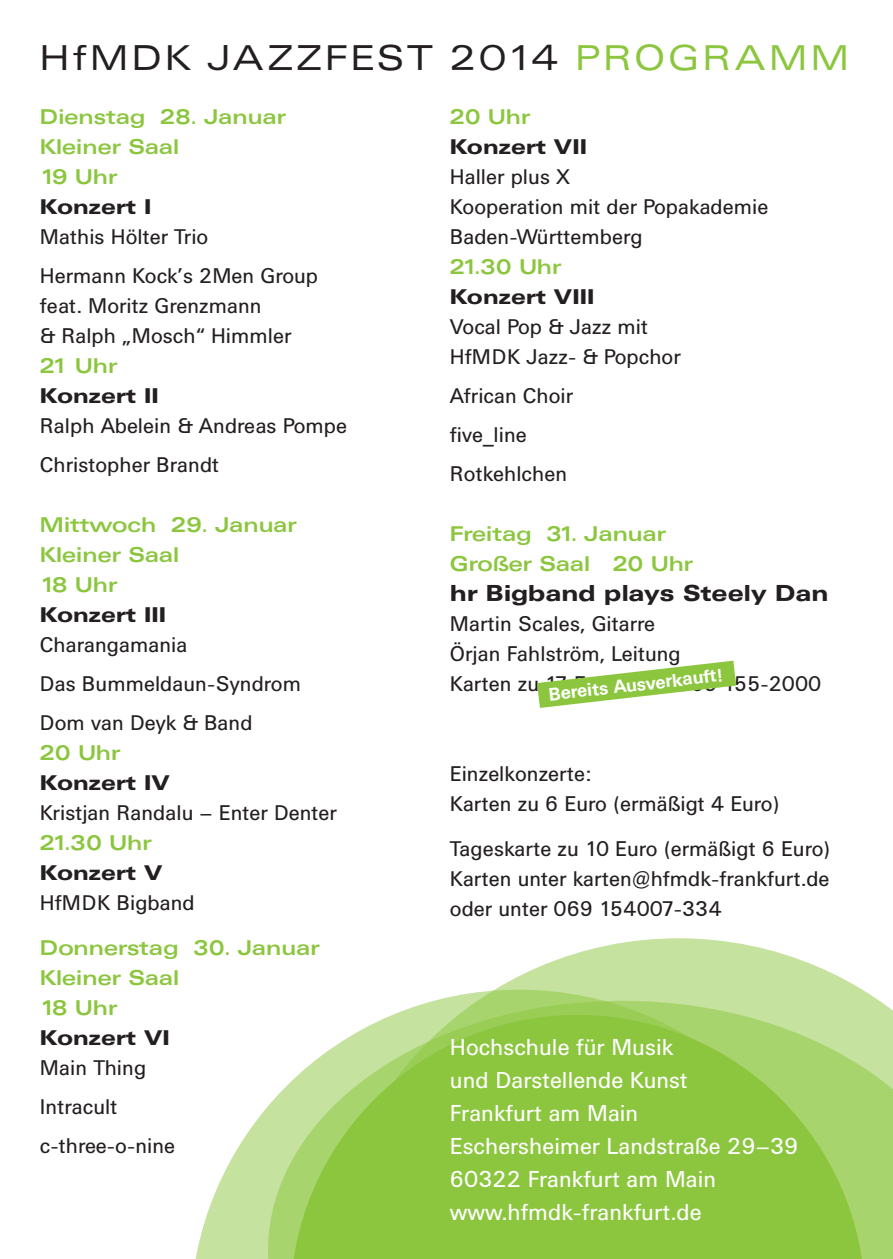
<style>
.page{position:relative;width:893px;height:1259px;background:#fff}
.page>*{position:absolute;margin:0;border:0;box-sizing:border-box;transform-origin:0 0}
.t1{font:35.4px "Univers Extended BQ";letter-spacing:.11em;color:#231f20}
.t2{font:22.8px/33px "Univers BQ";color:#fff}
.t3{font:900 22.8px "Univers Extended BQ";color:#231f20}
.t4{font:21px/30px "Univers BQ";color:#231f20}
.t5{font:700 21px/30px "Univers Extended BQ";color:#8bc63e}
.t6{font:900 21px "Univers Extended BQ";color:#231f20}
.t7{font:700 18px "Univers BQ";color:#fff}
.s1{color:#8bc63e}
</style>
<div class="page">
<svg style="left:195px;top:1106px;width:73px;height:153px;fill:#c5e29e"></svg>
<svg style="left:434px;top:938px;width:446px;height:63px;fill:#c5e29e"></svg>
<svg style="left:268px;top:1001px;width:625px;height:258px"></svg>
<svg style="left:290px;top:1015px;width:575px;height:244px;background:#96cb50"></svg>
<svg style="left:537px;top:660px;width:199px;height:48px"></svg>
<h1 class="t1" style="left:40px;top:38px;width:767px">HFMDK JAZZFEST 2014 <span class="s1">PROGRAMM</span></h1>
<p class="t5" style="left:40px;top:101px;width:247px">Dienstag 28. Januar<br>Kleiner Saal<br>19 Uhr</p>
<p class="t6" style="left:40px;top:195px;width:113px">Konzert I</p>
<p class="t4" style="left:40px;top:217px;width:280px;line-height:39px">Mathis Hölter Trio<br>Hermann Kock’s 2Men Group</p>
<p class="t4" style="left:40px;top:291px;width:253px">feat. Moritz Grenzmann<br>&amp; Ralph „Mosch“ Himmler</p>
<p class="t5" style="left:40px;top:351px;width:79px">21 Uhr</p>
<p class="t6" style="left:40px;top:384px;width:120px">Konzert II</p>
<p class="t4" style="left:40px;top:406px;width:309px;line-height:39px">Ralph Abelein &amp; Andreas Pompe<br>Christopher Brandt</p>
<p class="t5" style="left:40px;top:510px;width:258px">Mittwoch 29. Januar<br>Kleiner Saal<br>18 Uhr</p>
<p class="t6" style="left:40px;top:603px;width:128px">Konzert III</p>
<p class="t4" style="left:40px;top:625px;width:263px;line-height:39px">Charangamania<br>Das Bummeldaun-Syndrom<br>Dom van Deyk &amp; Band</p>
<p class="t5" style="left:40px;top:738px;width:82px">20 Uhr</p>
<p class="t6" style="left:40px;top:771px;width:131px">Konzert IV</p>
<p class="t4" style="left:40px;top:798px;width:299px">Kristjan Randalu – Enter Denter</p>
<p class="t5" style="left:40px;top:828px;width:113px">21.30 Uhr</p>
<p class="t6" style="left:40px;top:861px;width:124px">Konzert V</p>
<p class="t4" style="left:40px;top:888px;width:156px">HfMDK Bigband</p>
<p class="t5" style="left:40px;top:933px;width:281px">Donnerstag 30. Januar<br>Kleiner Saal<br>18 Uhr</p>
<p class="t6" style="left:40px;top:1026px;width:131px">Konzert VI</p>
<p class="t4" style="left:40px;top:1048px;width:137px;line-height:39px">Main Thing<br>Intracult c-three-o-nine</p>
<p class="t5" style="left:450px;top:102px;width:82px">20 Uhr</p>
<p class="t6" style="left:450px;top:135px;width:139px">Konzert VII</p>
<p class="t4" style="left:450px;top:162px;width:320px">Haller plus X<br>Kooperation mit der Popakademie<br>Baden-Württemberg</p>
<p class="t5" style="left:450px;top:252px;width:113px">21.30 Uhr</p>
<p class="t6" style="left:450px;top:285px;width:146px">Konzert VIII</p>
<p class="t4" style="left:450px;top:312px;width:232px">Vocal Pop &amp; Jazz mit<br>HfMDK Jazz- &amp; Popchor</p>
<p class="t4" style="left:450px;top:376px;width:125px;line-height:39px">African Choir five_line<br>Rotkehlchen</p>
<p class="t5" style="left:450px;top:519px;width:245px">Freitag 31. Januar<br>Großer Saal 20 Uhr</p>
<p class="t3" style="left:450px;top:580px;width:380px">hr Bigband plays Steely Dan</p>
<p class="t4" style="left:450px;top:609px;width:373px">Martin Scales, Gitarre<br>Örjan Fahlström, Leitung<br>Karten zu 17 Euro unter 069 155-2000</p>
<p class="t7" style="left:548px;top:683px;width:176px;rotate:-6deg">Bereits Ausverkauft!</p>
<p class="t4" style="left:450px;top:759px;width:331px">Einzelkonzerte:<br>Karten zu 6 Euro (ermäßigt 4 Euro)</p>
<p class="t4" style="left:450px;top:834px;width:382px;text-align:justify">Tageskarte zu 10 Euro (ermäßigt 6 Euro)<br>Karten unter karten@hfmdk-frankfurt.de oder unter 069 154007-334</p>
<p class="t2" style="left:450px;top:1031px;width:350px">Hochschule für Musik<br>und Darstellende Kunst<br>Frankfurt am Main<br>Eschersheimer Landstraße 29–39<br>60322 Frankfurt am Main www.hfmdk-frankfurt.de</p>
</div>
